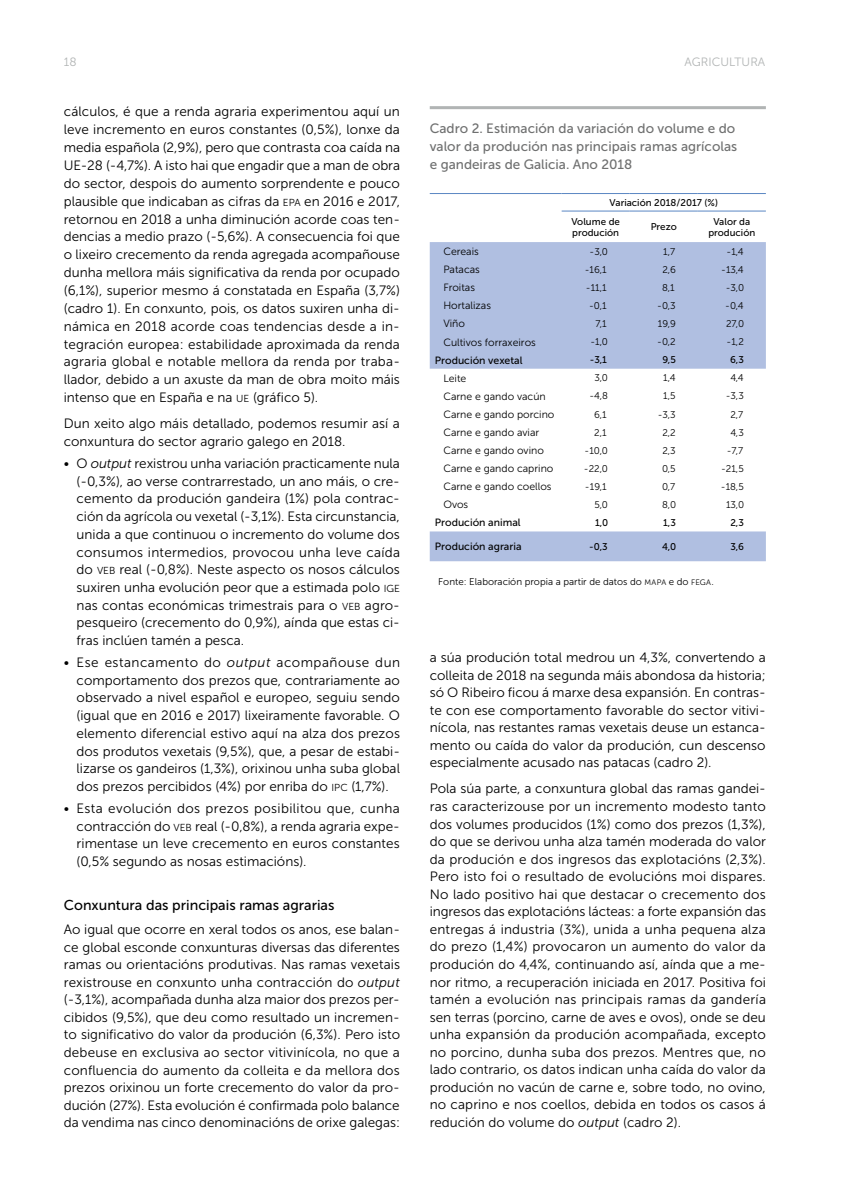
<style>
.page{position:relative;width:851px;height:1191px;background:#fff}
.page>*{position:absolute;margin:0;border:0;box-sizing:border-box;transform-origin:0 0}
.t1{font:14.25px "Museo Sans 500";color:#000}
.t2{font:13.5px/17.5px "Museo Sans 300";color:#000;text-align:justify}
.t3{font:13.5px/18px "Museo Sans 500";color:#6f7070}
.t4{font:12px "Museo Sans 300";color:#b1b4b4}
.t5{font:10.5px "Museo Sans 300";color:#000}
.t6{font:10.5px "Museo Sans 500";color:#000}
.t7{font:9.75px "Museo Sans 300";color:#000}
.t8{font:9.75px/18.6px "Museo Sans 500";color:#000}
.s1{font-size:10.2px}
.s2{font-style:italic}
.s3{font-size:7.8px}
</style>
<div class="page">
<svg style="left:429px;top:242px;width:336px;height:319px"></svg>
<hr style="left:561px;top:193px;width:68px;height:1px;background:#5a87c3">
<hr style="left:629px;top:193px;width:68px;height:1px;background:#5a87c3">
<hr style="left:697px;top:193px;width:68px;height:1px;background:#5a87c3">
<hr style="left:561px;top:211px;width:68px;height:1px;background:#5a87c3">
<hr style="left:629px;top:211px;width:68px;height:1px;background:#5a87c3">
<hr style="left:697px;top:211px;width:68px;height:1px;background:#5a87c3">
<hr style="left:429px;top:193px;width:132px;height:1px;background:#5a87c3">
<hr style="left:429px;top:106px;width:336px;height:3px;background:#b1b4b4">
<p class="t4" style="left:64px;top:56px;width:14px">18</p>
<p class="t4" style="left:684px;top:56px;width:82px">AGRICULTURA</p>
<p class="t2" style="left:64px;top:103px;width:338px">cálculos, é que a renda agraria experimentou aquí un leve incremento en euros constantes (0,5%), lonxe da media española (2,9%), pero que contrasta coa caída na UE-28 (-4,7%). A isto hai que engadir que a man de obra do sector, despois do aumento sorprendente e pouco plausible que indicaban as cifras da <span class="s1">E PA</span> en 2016 e 2017, retornou en 2018 a unha diminución acorde coas ten&shy;dencias a medio prazo (-5,6%). A consecuencia foi que o lixeiro crecemento da renda agregada acompañouse dunha mellora máis significativa da renda por ocupado (6,1%), superior mesmo á constatada en España (3,7%) (cadro 1). En conxunto, pois, os datos suxiren unha di&shy;námica en 2018 acorde coas tendencias desde a in&shy;tegración europea: estabilidade aproximada da renda agraria global e notable mellora da renda por traba&shy;llador, debido a un axuste da man de obra moito máis intenso que en España e na <span class="s1">UE</span> (gráfico 5).</p>
<p class="t2" style="left:64px;top:415px;width:337px">Dun xeito algo máis detallado, podemos resumir así a conxuntura do sector agrario galego en 2018.</p>
<p class="t2" style="left:77px;top:454px;width:325px;text-align:left;text-indent:-13px">• O <span class="s2">output</span> rexistrou unha variación practicamente nula (-0,3%), ao verse contrarrestado, un ano máis, o cre&shy;cemento da produción gandeira (1%) pola contrac&shy;ción da agrícola ou vexetal (-3,1%). Esta circunstancia, unida a que continuou o incremento do volume dos consumos intermedios, provocou unha leve caída do <span class="s1">VE B</span> real (-0,8%). Neste aspecto os nosos cálculos suxiren unha evolución peor que a estimada polo <span class="s1">I GE </span>nas contas económicas trimestrais para o <span class="s1">VE B</span> agro&shy;pesqueiro (crecemento do 0,9%), aínda que estas ci&shy;fras inclúen tamén a pesca.</p>
<p class="t2" style="left:77px;top:653px;width:325px;text-indent:-13px">• Ese estancamento do <span class="s2">output</span> acompañouse dun comportamento dos prezos que, contrariamente ao observado a nivel español e europeo, seguiu sendo (igual que en 2016 e 2017) lixeiramente favorable. O elemento diferencial estivo aquí na alza dos prezos dos produtos vexetais (9,5%), que, a pesar de estabi&shy;lizarse os gandeiros (1,3%), orixinou unha suba global dos prezos percibidos (4%) por enriba do <span class="s1">I PC</span> (1,7%).</p>
<p class="t2" style="left:77px;top:799px;width:325px;text-indent:-13px">• Esta evolución dos prezos posibilitou que, cunha contracción do <span class="s1">VE B</span> real (-0,8%), a renda agraria expe&shy;rimentase un leve crecemento en euros constantes (0,5% segundo as nosas estimacións).</p>
<p class="t1" style="left:64px;top:897px;width:272px">Conxuntura das principais ramas agrarias</p>
<p class="t2" style="left:64px;top:920px;width:338px">Ao igual que ocorre en xeral todos os anos, ese balan&shy;ce global esconde conxunturas diversas das diferentes ramas ou orientacións produtivas. Nas ramas vexetais rexistrouse en conxunto unha contracción do <span class="s2">output </span>(-3,1%), acompañada dunha alza maior dos prezos per&shy;cibidos (9,5%), que deu como resultado un incremen&shy;to significativo do valor da produción (6,3%). Pero isto debeuse en exclusiva ao sector vitivinícola, no que a confluencia do aumento da colleita e da mellora dos prezos orixinou un forte crecemento do valor da pro&shy;dución (27%). Esta evolución é confirmada polo balance da vendima nas cinco denominacións de orixe galegas:</p>
<p class="t3" style="left:429px;top:119px;width:309px">Cadro 2. Estimación da variación do volume e do valor da produción nas principais ramas agrícolas e gandeiras de Galicia. Ano 2018</p>
<p class="t8" style="left:571px;top:193px;width:148px;text-indent:38px">Variación 2018/2017 (%)<br>Volume de</p>
<p class="t8" style="left:572px;top:223px;width:48px">produción</p>
<p class="t8" style="left:650px;top:218px;width:28px">Prezo</p>
<p class="t8" style="left:708px;top:216px;width:48px;line-height:11.2px;text-align:center">Valor da produción</p>
<p class="t5" style="left:443px;top:246px;width:37px">Cereais</p>
<p class="t7" style="left:589px;top:246px;width:20px">-3,0</p>
<p class="t7" style="left:663px;top:246px;width:13px">1,7</p>
<p class="t7" style="left:726px;top:246px;width:18px">-1,4</p>
<p class="t5" style="left:443px;top:264px;width:38px">Patacas</p>
<p class="t7" style="left:584px;top:264px;width:23px">-16,1</p>
<p class="t7" style="left:662px;top:264px;width:15px">2,6</p>
<p class="t7" style="left:721px;top:264px;width:24px">-13,4</p>
<p class="t5" style="left:443px;top:282px;width:33px">Froitas</p>
<p class="t7" style="left:585px;top:282px;width:22px">-11,1</p>
<p class="t7" style="left:662px;top:282px;width:14px">8,1</p>
<p class="t7" style="left:725px;top:282px;width:20px">-3,0</p>
<p class="t5" style="left:443px;top:300px;width:49px">Hortalizas</p>
<p class="t7" style="left:589px;top:300px;width:19px">-0,1</p>
<p class="t7" style="left:657px;top:300px;width:20px">-0,3</p>
<p class="t7" style="left:725px;top:300px;width:20px">-0,4</p>
<p class="t5" style="left:443px;top:318px;width:23px">Viño</p>
<p class="t7" style="left:595px;top:318px;width:13px">7,1</p>
<p class="t7" style="left:657px;top:318px;width:20px">19,9</p>
<p class="t7" style="left:726px;top:318px;width:20px">27,0</p>
<p class="t5" style="left:443px;top:336px;width:94px">Cultivos forraxeiros</p>
<p class="t7" style="left:590px;top:336px;width:19px">-1,0</p>
<p class="t7" style="left:657px;top:336px;width:20px">-0,2</p>
<p class="t7" style="left:726px;top:336px;width:19px">-1,2</p>
<p class="t6" style="left:435px;top:354px;width:89px">Produción vexetal</p>
<p class="t8" style="left:589px;top:351px;width:19px">-3,1</p>
<p class="t8" style="left:662px;top:351px;width:15px">9,5</p>
<p class="t8" style="left:730px;top:351px;width:15px">6,3</p>
<p class="t5" style="left:443px;top:372px;width:25px">Leite</p>
<p class="t7" style="left:594px;top:373px;width:15px">3,0</p>
<p class="t7" style="left:663px;top:373px;width:14px">1,4</p>
<p class="t7" style="left:730px;top:373px;width:15px">4,4</p>
<p class="t5" style="left:443px;top:390px;width:104px">Carne e gando vacún</p>
<p class="t7" style="left:589px;top:391px;width:20px">-4,8</p>
<p class="t7" style="left:663px;top:391px;width:14px">1,5</p>
<p class="t7" style="left:725px;top:391px;width:19px">-3,3</p>
<p class="t5" style="left:443px;top:408px;width:113px">Carne e gando porcino</p>
<p class="t7" style="left:594px;top:409px;width:14px">6,1</p>
<p class="t7" style="left:657px;top:409px;width:19px">-3,3</p>
<p class="t7" style="left:730px;top:409px;width:14px">2,7</p>
<p class="t5" style="left:443px;top:427px;width:97px">Carne e gando aviar</p>
<p class="t7" style="left:594px;top:427px;width:14px">2,1</p>
<p class="t7" style="left:662px;top:427px;width:15px">2,2</p>
<p class="t7" style="left:730px;top:427px;width:15px">4,3</p>
<p class="t5" style="left:443px;top:445px;width:102px">Carne e gando ovino</p>
<p class="t7" style="left:584px;top:445px;width:25px">-10,0</p>
<p class="t7" style="left:662px;top:445px;width:15px">2,3</p>
<p class="t7" style="left:726px;top:445px;width:18px">-7,7</p>
<p class="t5" style="left:443px;top:463px;width:112px">Carne e gando caprino</p>
<p class="t7" style="left:584px;top:463px;width:26px">-22,0</p>
<p class="t7" style="left:662px;top:463px;width:15px">0,5</p>
<p class="t7" style="left:721px;top:463px;width:24px">-21,5</p>
<p class="t5" style="left:443px;top:481px;width:110px">Carne e gando coellos</p>
<p class="t7" style="left:585px;top:481px;width:23px">-19,1</p>
<p class="t7" style="left:662px;top:481px;width:15px">0,7</p>
<p class="t7" style="left:720px;top:481px;width:24px">-18,5</p>
<p class="t5" style="left:443px;top:499px;width:26px">Ovos</p>
<p class="t7" style="left:594px;top:499px;width:15px">5,0</p>
<p class="t7" style="left:662px;top:499px;width:15px">8,0</p>
<p class="t7" style="left:726px;top:499px;width:20px">13,0</p>
<p class="t6" style="left:435px;top:517px;width:87px">Produción animal</p>
<p class="t8" style="left:595px;top:513px;width:15px">1,0</p>
<p class="t8" style="left:663px;top:513px;width:14px">1,3</p>
<p class="t8" style="left:730px;top:513px;width:15px">2,3</p>
<p class="t6" style="left:435px;top:541px;width:88px">Produción agraria</p>
<p class="t8" style="left:589px;top:537px;width:20px">-0,3</p>
<p class="t8" style="left:662px;top:537px;width:16px">4,0</p>
<p class="t8" style="left:730px;top:537px;width:15px">3,6</p>
<p class="t7" style="left:438px;top:576px;width:277px">Fonte: Elaboración propia a partir de datos do <span class="s3">MAPA</span> e do <span class="s3">FEGA</span>.</p>
<p class="t2" style="left:429px;top:648px;width:337px">a súa produción total medrou un 4,3%, convertendo a colleita de 2018 na segunda máis abondosa da historia; só O Ribeiro ficou á marxe desa expansión. En contras&shy;te con ese comportamento favorable do sector vitivi&shy;nícola, nas restantes ramas vexetais deuse un estanca&shy;mento ou caída do valor da produción, cun descenso especialmente acusado nas patacas (cadro 2).</p>
<p class="t2" style="left:429px;top:780px;width:338px">Pola súa parte, a conxuntura global das ramas gandei&shy;ras caracterizouse por un incremento modesto tanto dos volumes producidos (1%) como dos prezos (1,3%), do que se derivou unha alza tamén moderada do valor da produción e dos ingresos das explotacións (2,3%).<br>Pero isto foi o resultado de evolucións moi dispares.<br>No lado positivo hai que destacar o crecemento dos ingresos das explotacións lácteas: a forte expansión das entregas á industria (3%), unida a unha pequena alza do prezo (1,4%) provocaron un aumento do valor da produción do 4,4%, continuando así, aínda que a me&shy;nor ritmo, a recuperación iniciada en 2017. Positiva foi tamén a evolución nas principais ramas da gandería sen terras (porcino, carne de aves e ovos), onde se deu unha expansión da produción acompañada, excepto no porcino, dunha suba dos prezos. Mentres que, no lado contrario, os datos indican unha caída do valor da produción no vacún de carne e, sobre todo, no ovino, no caprino e nos coellos, debida en todos os casos á redución do volume do <span class="s2">output</span> (cadro 2).</p>
</div>
